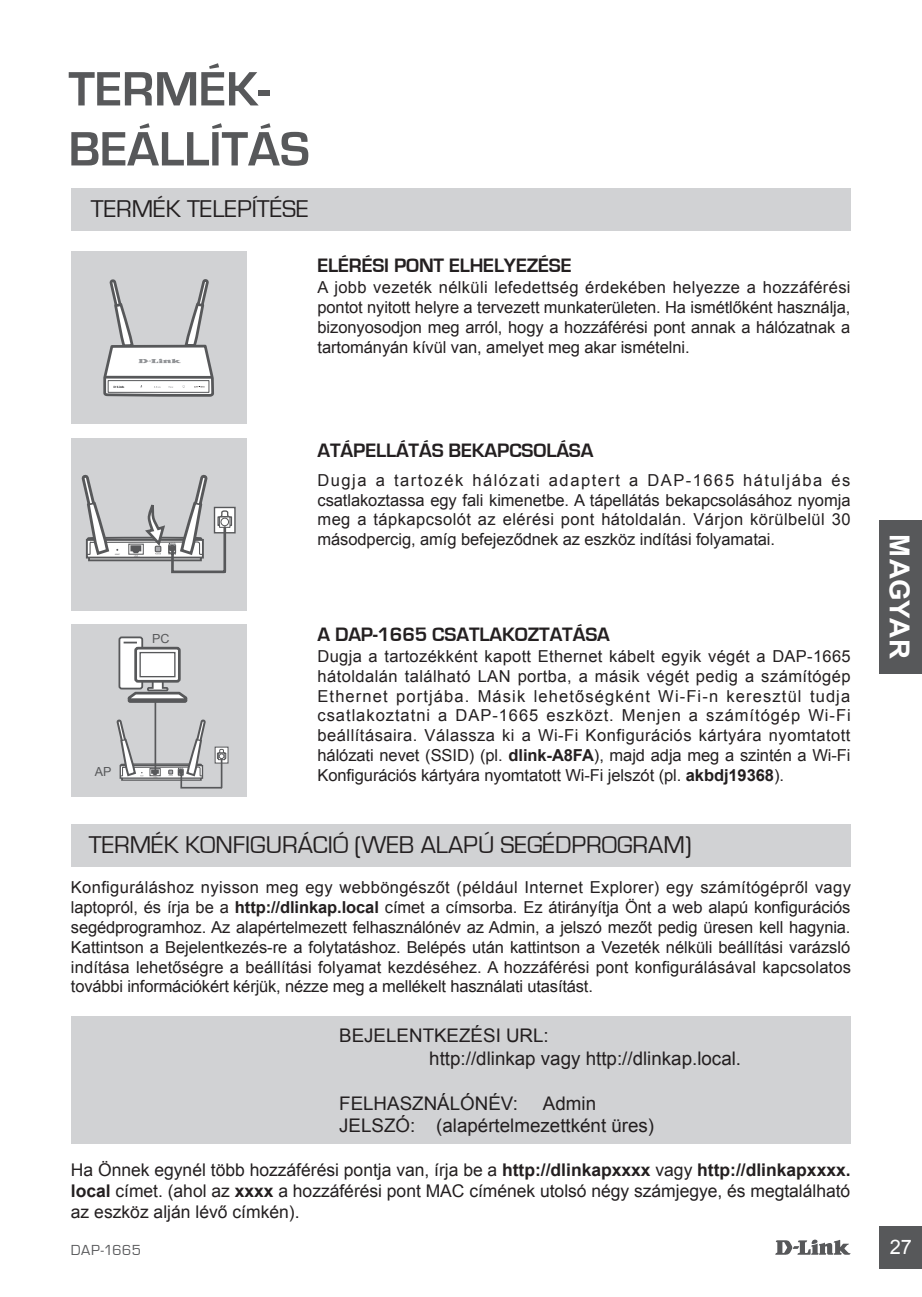
<style>
.page{position:relative;width:922px;height:1297px;background:#fff}
.page>*{position:absolute;margin:0;border:0;box-sizing:border-box;transform-origin:0 0}
.t1{font:700 50px/60px "Eurostile";color:#57585a}
.t2{font:700 27.5px "Arial";letter-spacing:.01em;color:#fff}
.t3{font:25px "Eurostile";color:#231f20}
.t4{font:700 20px "Eurostile";letter-spacing:-.005em;color:#231f20}
.t5{font:20px "Arial";color:#fff}
.t6{font:18.75px/22.5px "Arial";color:#231f20}
.t7{font:17.5px/21px "Arial";color:#231f20;text-align:justify}
.t8{font:16.5px/19.8px "Arial";letter-spacing:-.005em;color:#231f20;text-align:justify}
.t9{font:15px "Eurostile";letter-spacing:.03em;color:#57585a}
.t10{font:12.5px "Arial";color:#57585a}
.s1{font-weight:700}
</style>
<div class="page">
<svg style="left:775px;top:1239px;width:75px;height:16px"></svg>
<div style="left:879px;top:1226px;width:42px;height:43px;background:#57585a"></div>
<div style="left:879px;top:520px;width:42px;height:153px;background:#57585a"></div>
<div style="left:71px;top:188px;width:779px;height:43px;background:#d1d2d4"></div>
<div style="left:71px;top:825px;width:779px;height:42px;background:#d1d2d4"></div>
<div style="left:71px;top:1016px;width:779px;height:127px;background:#d1d2d4"></div>
<div style="left:71px;top:252px;width:175px;height:172px;background:#d1d2d4"></div>
<svg style="left:103px;top:279px;width:111px;height:118px"></svg>
<div style="left:71px;top:438px;width:175px;height:172px;background:#d1d2d4"></div>
<svg style="left:233px;top:507px;width:2px;height:26px"></svg>
<svg style="left:81px;top:474px;width:152px;height:100px"></svg>
<div style="left:71px;top:624px;width:175px;height:172px;background:#d1d2d4"></div>
<svg style="left:118px;top:636px;width:70px;height:68px"></svg>
<svg style="left:226px;top:747px;width:2px;height:16px"></svg>
<svg style="left:116px;top:718px;width:110px;height:71px"></svg>
<hr style="left:154px;top:702px;width:2px;height:68px;background:#57585a">
<h1 class="t1" style="left:68px;top:60px;width:243px">TERMÉK-<br>BEÁLLÍTÁS</h1>
<h3 class="t3" style="left:91px;top:196px;width:110px">TERMÉK TELE</h3>
<h3 class="t3" style="left:237px;top:196px;width:59px">PÍTÉSE</h3>
<p class="t4" style="left:317px;top:254px;width:255px">ELÉRÉSI PONT ELHELYEZÉSE</p>
<p class="t8" style="left:317px;top:278px;width:534px">A jobb vezeték nélküli lefedettség érdekében helyezze a hozzáférési pontot nyitott helyre a tervezett munkaterületen. Ha ismétlőként használja, bizonyosodjon meg arról, hogy a hozzáférési pont annak a hálózatnak a tartományán kívül van, amelyet meg akar ismételni.</p>
<p class="t10" style="left:152px;top:630px;width:19px">PC</p>
<p class="t10" style="left:95px;top:763px;width:18px">AP</p>
<p class="t4" style="left:317px;top:440px;width:277px">ATÁPELLÁTÁS BEKAPCSOLÁSA</p>
<p class="t8" style="left:317px;top:470px;width:534px">Dugja a tartozék hálózati adaptert a DAP-1665 hátuljába és csatlakoztassa egy fali kimenetbe. A tápellátás bekapcsolásához nyomja meg a tápkapcsolót az elérési pont hátoldalán. Várjon körülbelül 30 másodpercig, amíg befejeződnek az eszköz indítási folyamatai.</p>
<p class="t4" style="left:317px;top:623px;width:294px">A DAP-1665 CSATLAKOZTATÁSA</p>
<p class="t8" style="left:317px;top:646px;width:534px">Dugja a tartozékként kapott Ethernet kábelt egyik végét a DAP-1665 hátoldalán található LAN portba, a másik végét pedig a számítógép Ethernet portjába. Másik lehetőségként Wi-Fi-n keresztül tudja csatlakoztatni a DAP-1665 eszközt. Menjen a számítógép Wi-Fi beállításaira. Válassza ki a Wi-Fi Konfigurációs kártyára nyomtatott hálózati nevet (SSID) (pl. <span class="s1">dlink-A8FA</span>), majd adja meg a szintén a Wi-Fi Konfigurációs kártyára nyomtatott Wi-Fi jelszót (pl. <span class="s1">akbdj19368</span>).</p>
<h3 class="t3" style="left:89px;top:831px;width:604px">TERMÉK KON FIGURÁCIÓ (WEB ALAPÚ SEGÉDPROGRAM)</h3>
<p class="t8" style="left:71px;top:878px;width:781px">Konfiguráláshoz nyisson meg egy webböngészőt (például Internet Explorer) egy számítógépről vagy laptopról, és írja be a <span class="s1">http://dlinkap.local</span> címet a címsorba. Ez átirányítja Önt a web alapú konfigurációs segédprogramhoz. Az alapértelmezett felhasználónév az Admin, a jelszó mezőt pedig üresen kell hagynia.<br>Kattintson a Bejelentkezés-re a folytatáshoz. Belépés után kattintson a Vezeték nélküli beállítási varázsló indítása lehetőségre a beállítási folyamat kezdéséhez. A hozzáférési pont konfigurálásával kapcsolatos további információkért kérjük, nézze meg a mellékelt használati utasítást.</p>
<p class="t6" style="left:429px;top:1024px;width:313px;text-indent:-90px">BEJELENTKEZÉSI URL:<br>http://dlinkap vagy http://dlinkap.local.</p>
<p class="t6" style="left:339px;top:1092px;width:180px">FELHASZNÁLÓNÉV:</p>
<p class="t6" style="left:339px;top:1092px;width:316px;text-indent:204px">Admin<br>JELSZÓ: (alapértelmezettként üres)</p>
<p class="t7" style="left:71px;top:1159px;width:781px">Ha Önnek egynél több hozzáférési pontja van, írja be a <span class="s1">http://dlinkapxxxx</span> vagy <span class="s1">http://dlinkapxxxx. local</span> címet. (ahol az <span class="s1">xxxx</span> a hozzáférési pont MAC címének utolsó négy számjegye, és megtalálható az eszköz alján lévő címkén).</p>
<h2 class="t2" style="left:917px;top:534px;width:126px;rotate:90deg">MAGYAR</h2>
<p class="t9" style="left:71px;top:1241px;width:71px">DAP-1665</p>
<p class="t5" style="left:889px;top:1234px;width:24px">27</p>
</div>
